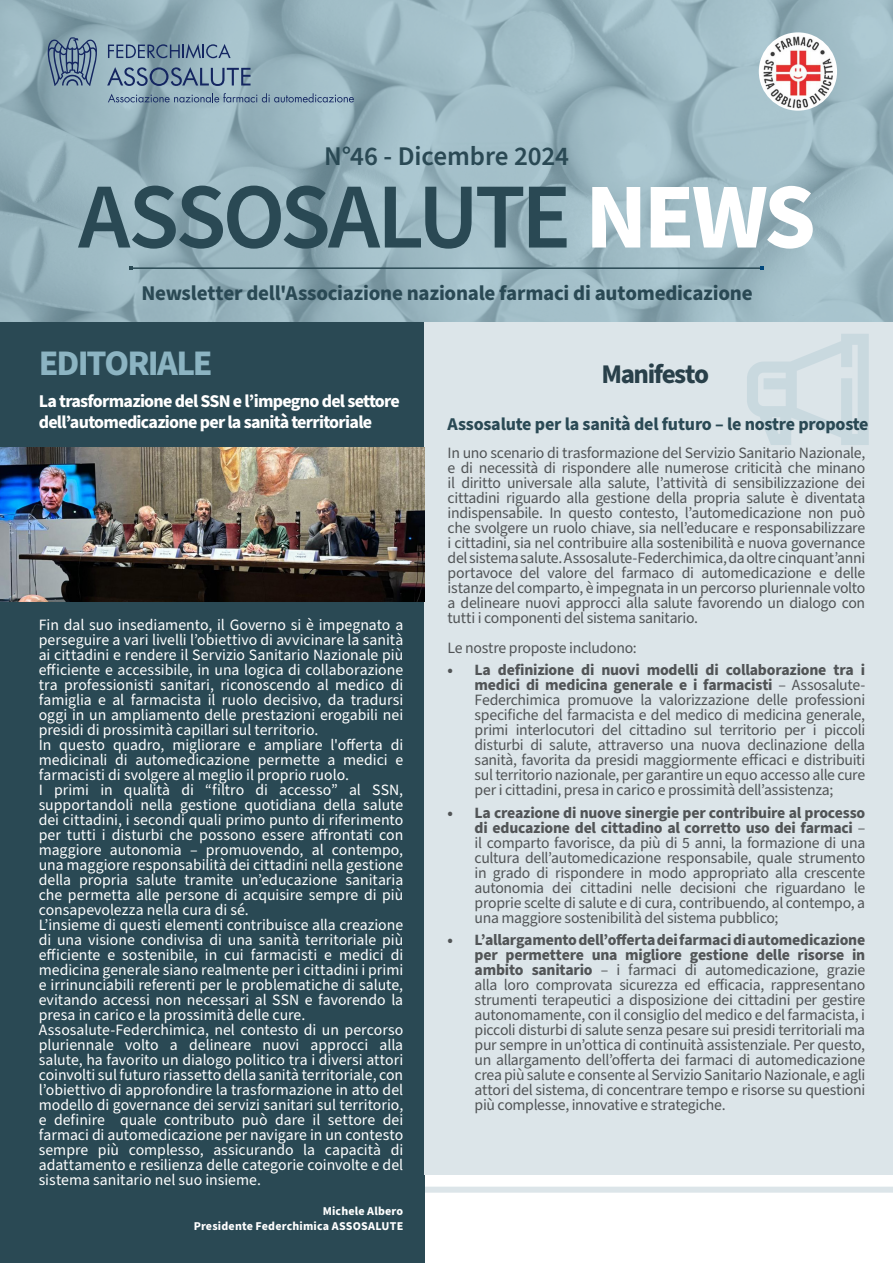
<style>
.page{position:relative;width:893px;height:1263px;background:#fff}
.page>*{position:absolute;margin:0;border:0;box-sizing:border-box;transform-origin:0 0}
.Headline_70_70_Left{font:600 93px "Source Sans Pro";letter-spacing:-.04em;color:#2a4954}
.Headline_29_30_Left{font:700 36px "Source Sans Pro";letter-spacing:-.05em;color:#8cb4c2}
.Small_Text_7_10_Left{font:600 27px "Source Sans Pro";letter-spacing:-.005em;color:#2a4954}
.Headline_29_30_Left-2{font:700 27px "Source Sans Pro";letter-spacing:-.055em;color:#29404a}
.Headline_29_34_Left{font:700 21px "Source Sans Pro";letter-spacing:-.01em;color:#2a4954}
.t1{font:700 18px/21px "Source Sans Pro";letter-spacing:-.04em;color:#fff}
.t2{font:700 18px "Source Sans Pro";letter-spacing:-.01em;color:#2a4954}
.Copy_Text_10_14_Left_Full_Wide{font:15.75px/15px "Source Sans Pro";letter-spacing:-.02em;color:#515456;text-align:justify}
.Copy_Text_10_14_Left_Full_Wide-2{font:15.75px/15px "Source Sans Pro";color:#fff;text-align:justify}
.Copy_Text_10_14_Left_Full_Wide-3{font:700 12px "Source Sans Pro";letter-spacing:.015em;color:#fff}
.s1{font-weight:700;color:#fff}
.s2{font-weight:700}
</style>
<div class="page">
<svg style="left:0;top:0;width:893px;height:323px;fill:#9fbcc5"></svg>
<hr style="left:131px;top:267px;width:631px;height:2px;background:#2a4954">
<svg style="left:129px;top:266px;width:4px;height:4px"></svg>
<svg style="left:760px;top:266px;width:3px;height:4px"></svg>
<img style="left:759px;top:32px;width:78px;height:79px;border-radius:39px">
<svg style="left:47px;top:37px;width:51px;height:49px"></svg>
<svg style="left:108px;top:44px;width:123px;height:15px"></svg>
<svg style="left:108px;top:93px;width:246px;height:9px"></svg>
<svg style="left:107px;top:67px;width:144px;height:19px"></svg>
<div style="left:90px;top:1187px;width:803px;height:6px;background:#dce5e9"></div>
<div style="left:0;top:323px;width:424px;height:940px;background:#2a4954"></div>
<div style="left:424px;top:323px;width:469px;height:852px;background:#dce5e9"></div>
<img style="left:0;top:447px;width:424px;height:154px">
<svg style="left:747px;top:334px;width:122px;height:111px"></svg>
<p class="Small_Text_7_10_Left" style="left:324px;top:138px;width:246px">N°46 - Dicembre 2024</p>
<p class="Headline_70_70_Left" style="left:78px;top:155px;width:739px">ASSOSALUTE <span class="s1">NEWS</span></p>
<p class="Headline_29_34_Left" style="left:141px;top:279px;width:613px">Newsletter dell'Associazione nazionale farmaci di automedicazione</p>
<p class="Headline_29_30_Left" style="left:39px;top:339px;width:176px">EDITORIALE</p>
<p class="t1" style="left:39px;top:391px;width:363px">La trasformazione del SSN e l’impegno del settore dell’automedicazione per la sanità territoriale</p>
<p class="Copy_Text_10_14_Left_Full_Wide-2" style="left:39px;top:618px;width:366px">Fin dal suo insediamento, il Governo si è impegnato a perseguire a vari livelli l’obiettivo di avvicinare la sanità ai cittadini e rendere il Servizio Sanitario Nazionale più efficiente e accessibile, in una logica di collaborazione tra professionisti sanitari, riconoscendo al medico di famiglia e al farmacista il ruolo decisivo, da tradursi oggi in un ampliamento delle prestazioni erogabili nei presidi di prossimità capillari sul territorio.</p>
<p class="Copy_Text_10_14_Left_Full_Wide-2" style="left:39px;top:738px;width:366px">In questo quadro, migliorare e ampliare l'offerta di medicinali di automedicazione permette a medici e farmacisti di svolgere al meglio il proprio ruolo.</p>
<p class="Copy_Text_10_14_Left_Full_Wide-2" style="left:39px;top:783px;width:366px">I primi in qualità di “filtro di accesso” al SSN, supportandoli nella gestione quotidiana della salute dei cittadini, i secondi quali primo punto di riferimento per tutti i disturbi che possono essere affrontati con maggiore autonomia – promuovendo, al contempo, una maggiore responsabilità dei cittadini nella gestione della propria salute tramite un’educazione sanitaria che permetta alle persone di acquisire sempre di più consapevolezza nella cura di sé.</p>
<p class="Copy_Text_10_14_Left_Full_Wide-2" style="left:39px;top:918px;width:366px">L’insieme di questi elementi contribuisce alla creazione di una visione condivisa di una sanità territoriale più efficiente e sostenibile, in cui farmacisti e medici di medicina generale siano realmente per i cittadini i primi e irrinunciabili referenti per le problematiche di salute, evitando accessi non necessari al SSN e favorendo la presa in carico e la prossimità delle cure.</p>
<p class="Copy_Text_10_14_Left_Full_Wide-2" style="left:39px;top:1023px;width:366px">Assosalute-Federchimica, nel contesto di un percorso pluriennale volto a delineare nuovi approcci alla salute, ha favorito un dialogo politico tra i diversi attori coinvolti sul futuro riassetto della sanità territoriale, con l’obiettivo di approfondire la trasformazione in atto del modello di governance dei servizi sanitari sul territorio, e definire quale contributo può dare il settore dei farmaci di automedicazione per navigare in un contesto sempre più complesso, assicurando la capacità di adattamento e resilienza delle categorie coinvolte e del sistema sanitario nel suo insieme.</p>
<p class="Copy_Text_10_14_Left_Full_Wide-3" style="left:323px;top:1203px;width:82px">Michele Albero</p>
<p class="Copy_Text_10_14_Left_Full_Wide-3" style="left:194px;top:1218px;width:211px">Presidente Federchimica ASSOSALUTE</p>
<p class="Headline_29_30_Left-2" style="left:601px;top:355px;width:109px">Manifesto</p>
<p class="t2" style="left:448px;top:412px;width:423px">Assosalute per la sanità del futuro – le nostre proposte</p>
<p class="Copy_Text_10_14_Left_Full_Wide" style="left:448px;top:445px;width:419px">In uno scenario di trasformazione del Servizio Sanitario Nazionale, e di necessità di rispondere alle numerose criticità che minano il diritto universale alla salute, l’attività di sensibilizzazione dei cittadini riguardo alla gestione della propria salute è diventata indispensabile. In questo contesto, l’automedicazione non può che svolgere un ruolo chiave, sia nell’educare e responsabilizzare i cittadini, sia nel contribuire alla sostenibilità e nuova governance del sistema salute. Assosalute-Federchimica, da oltre cinquant’anni portavoce del valore del farmaco di automedicazione e delle istanze del comparto, è impegnata in un percorso pluriennale volto a delineare nuovi approcci alla salute favorendo un dialogo con tutti i componenti del sistema sanitario.</p>
<p class="Copy_Text_10_14_Left_Full_Wide" style="left:448px;top:640px;width:191px">Le nostre proposte includono:</p>
<p class="Copy_Text_10_14_Left_Full_Wide" style="left:475px;top:663px;width:392px;text-indent:-27px"><span class="s2">• La definizione di nuovi modelli di collaborazione tra i medici di medicina generale e i farmacisti</span> – Assosalute-Federchimica promuove la valorizzazione delle professioni specifiche del farmacista e del medico di medicina generale, primi interlocutori del cittadino sul territorio per i piccoli disturbi di salute, attraverso una nuova declinazione della sanità, favorita da presidi maggiormente efficaci e distribuiti sul territorio nazionale, per garantire un equo accesso alle cure per i cittadini, presa in carico e prossimità dell’assistenza;</p>
<p class="Copy_Text_10_14_Left_Full_Wide" style="left:475px;top:805px;width:392px;text-indent:-27px"><span class="s2">• La creazione di nuove sinergie per contribuire al processo di educazione del cittadino al corretto uso dei farmaci</span> – il comparto favorisce, da più di 5 anni, la formazione di una cultura dell’automedicazione responsabile, quale strumento in grado di rispondere in modo appropriato alla crescente autonomia dei cittadini nelle decisioni che riguardano le proprie scelte di salute e di cura, contribuendo, al contempo, a una maggiore sostenibilità del sistema pubblico;</p>
<p class="Copy_Text_10_14_Left_Full_Wide" style="left:475px;top:933px;width:392px;text-indent:-27px"><span class="s2">• L’allargamento dell’offerta dei farmaci di automedicazione per permettere una migliore gestione delle risorse in ambito sanitario</span> – i farmaci di automedicazione, grazie alla loro comprovata sicurezza ed efficacia, rappresentano strumenti terapeutici a disposizione dei cittadini per gestire autonomamente, con il consiglio del medico e del farmacista, i piccoli disturbi di salute senza pesare sui presidi territoriali ma pur sempre in un’ottica di continuità assistenziale. Per questo, un allargamento dell’offerta dei farmaci di automedicazione crea più salute e consente al Servizio Sanitario Nazionale, e agli attori del sistema, di concentrare tempo e risorse su questioni più complesse, innovative e strategiche.</p>
</div>
